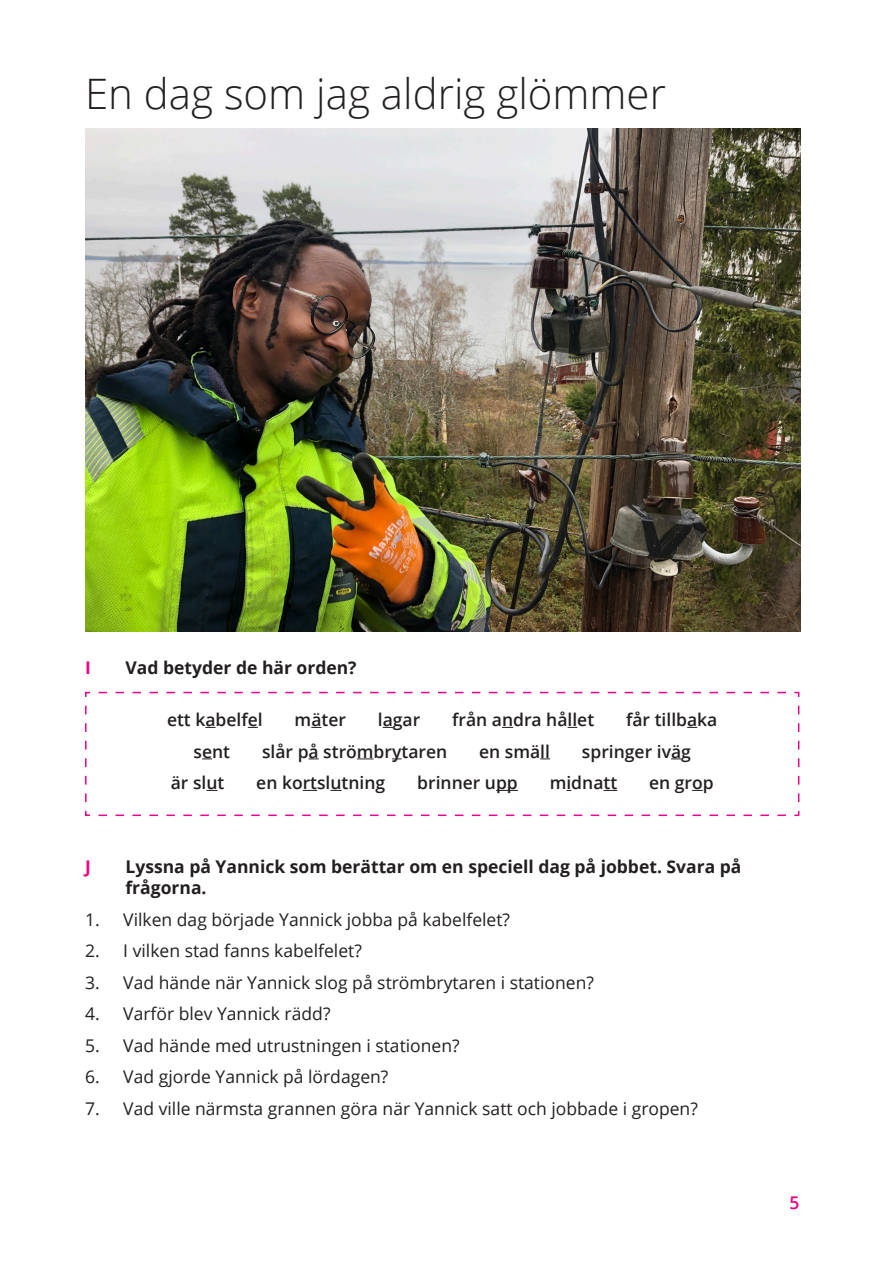
<style>
.page{position:relative;width:893px;height:1263px;background:#fff}
.page>*{position:absolute;margin:0;border:0;box-sizing:border-box;transform-origin:0 0}
.rubrik_2_svart{font:300 42px "Open Sans";color:#231f20}
.t1{font:17.55px "Open Sans";color:#231f20}
.centrerat_7{font:600 17.55px "Open Sans";color:#231f20}
.övningsinstruktion{font:700 17.55px/21px "Open Sans";color:#231f20}
.övningsinstruktion-2{font:700 17.55px "Open Sans";color:#ed028c}
.t2{font:600 17.55px "Open Sans";color:#ed028c}
</style>
<div class="page">
<img style="left:85px;top:129px;width:715px;height:502px">
<svg style="left:85px;top:691px;width:715px;height:126px"></svg>
<p class="rubrik_2_svart" style="left:85px;top:65px;width:582px">En dag som jag aldrig glömmer</p>
<p class="övningsinstruktion-2" style="left:85px;top:655px;width:7px">I</p>
<p class="övningsinstruktion" style="left:126px;top:656px;width:233px">Vad betyder de här orden?</p>
<p class="centrerat_7" style="left:167px;top:708px;width:97px">ett kabelfel</p>
<p class="centrerat_7" style="left:295px;top:708px;width:53px">mäter</p>
<p class="centrerat_7" style="left:378px;top:708px;width:44px">lagar</p>
<p class="centrerat_7" style="left:452px;top:708px;width:144px">från andra hållet</p>
<p class="centrerat_7" style="left:626px;top:708px;width:93px">får tillbaka</p>
<p class="centrerat_7" style="left:194px;top:739px;width:38px">sent</p>
<p class="centrerat_7" style="left:262px;top:739px;width:187px">slår på strömbrytaren</p>
<p class="centrerat_7" style="left:479px;top:739px;width:72px">en smäll</p>
<p class="centrerat_7" style="left:582px;top:739px;width:110px">springer iväg</p>
<p class="centrerat_7" style="left:171px;top:771px;width:55px">är slut</p>
<p class="centrerat_7" style="left:256px;top:771px;width:131px">en kortslutning</p>
<p class="centrerat_7" style="left:417px;top:771px;width:102px">brinner upp</p>
<p class="centrerat_7" style="left:550px;top:771px;width:69px">midnatt</p>
<p class="centrerat_7" style="left:649px;top:771px;width:66px">en grop</p>
<p class="övningsinstruktion-2" style="left:85px;top:854px;width:7px">J</p>
<p class="övningsinstruktion" style="left:126px;top:856px;width:617px">Lyssna på Yannick som berättar om en speciell dag på jobbet. Svara på frågorna.</p>
<p class="t1" style="left:85px;top:907px;width:427px">1. Vilken dag började Yannick jobba på kabelfelet?</p>
<p class="t1" style="left:85px;top:939px;width:278px">2. I vilken stad fanns kabelfelet?</p>
<p class="t1" style="left:85px;top:970px;width:510px">3. Vad hände när Yannick slog på strömbrytaren i stationen?</p>
<p class="t1" style="left:85px;top:1002px;width:247px">4. Varför blev Yannick rädd?</p>
<p class="t1" style="left:85px;top:1033px;width:376px">5. Vad hände med utrustningen i stationen?</p>
<p class="t1" style="left:85px;top:1065px;width:305px">6. Vad gjorde Yannick på lördagen?</p>
<p class="t1" style="left:85px;top:1096px;width:614px">7. Vad ville närmsta grannen göra när Yannick satt och jobbade i gropen?</p>
<p class="t2" style="left:789px;top:1191px;width:11px">5</p>
</div>
